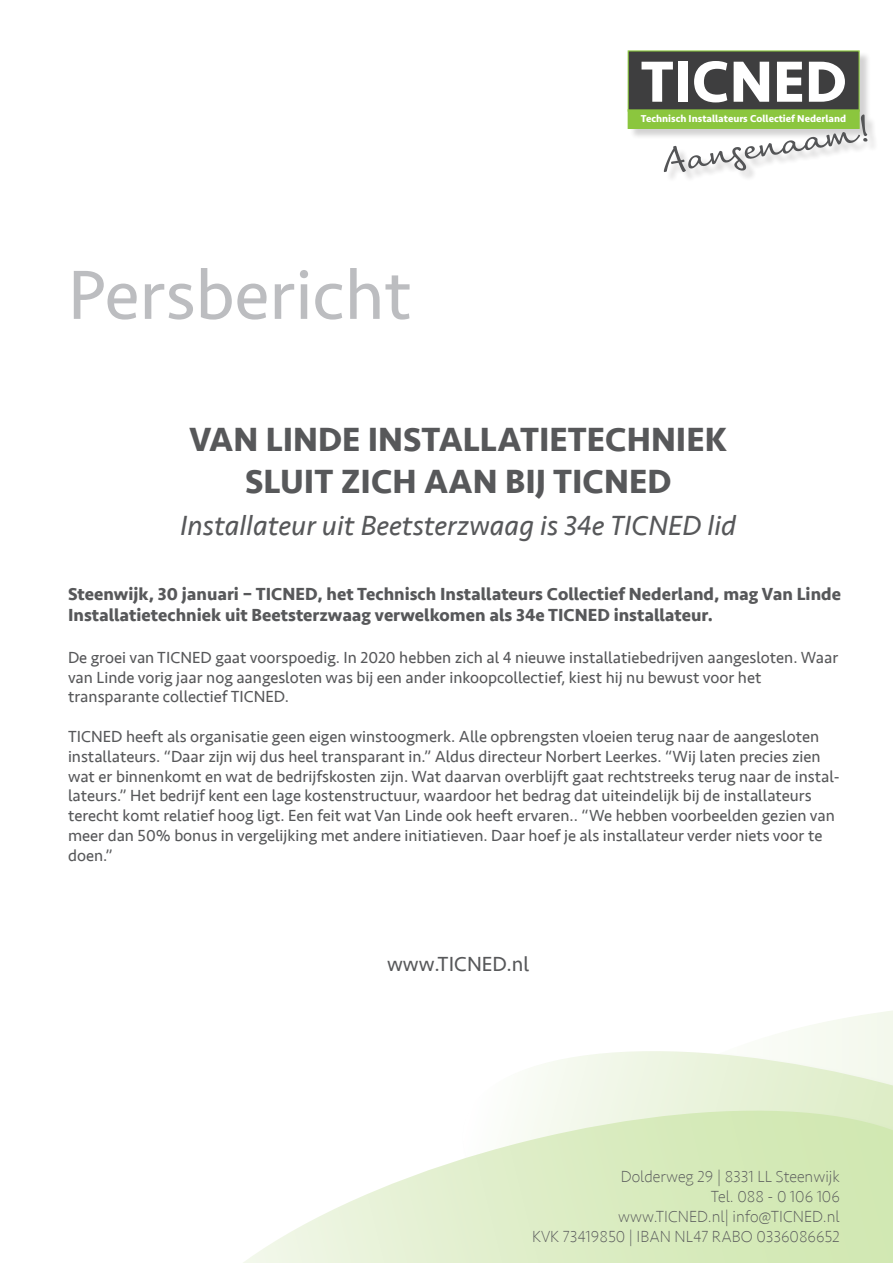
<style>
.page{position:relative;width:893px;height:1263px;background:#fff}
.page>*{position:absolute;margin:0;border:0;box-sizing:border-box;transform-origin:0 0}
.t1{font:72px "Seravek";color:#bcbdc0}
.t2{font:700 60.15px "Seravek";color:#fff}
.t3{font:700 34.5px/42px "Seravek";color:#57585a;text-align:center}
.t4{font:italic 28.5px "Seravek";color:#57585a}
.t5{font:21px "Seravek";color:#57585a}
.t6{font:700 18px/21.6px "Seravek";color:#57585a}
.t7{font:16.5px/19.8px "Seravek";color:#57585a}
.t8{font:200 16.5px/19.8px "Seravek";color:#57585a;text-align:right}
.t9{font:700 10.35px "Seravek";color:#fff}
</style>
<div class="page">
<svg style="left:801px;top:1011px;width:92px;height:17px"></svg>
<svg style="left:534px;top:1028px;width:359px;height:59px"></svg>
<svg style="left:243px;top:1087px;width:650px;height:176px"></svg>
<div style="left:629px;top:52px;width:249px;height:131px;background:#231f20;opacity:.2"></div>
<div style="left:628px;top:51px;width:231px;height:60px;background:#3e3e3f"></div>
<div style="left:628px;top:50px;width:232px;height:62px;border:1px solid #8bc63e"></div>
<div style="left:628px;top:110px;width:231px;height:18px;background:#8bc63e"></div>
<div style="left:628px;top:109px;width:232px;height:20px;border:1px solid #8bc63e"></div>
<svg style="left:664px;top:114px;width:203px;height:58px"></svg>
<h1 class="t1" style="left:68px;top:239px;width:346px">Persbericht</h1>
<h2 class="t2" style="left:641px;top:34px;width:207px">TICNED</h2>
<p class="t9" style="left:641px;top:110px;width:207px">Technisch Installateurs Collectief Nederland</p>
<h3 class="t3" style="left:190px;top:418px;width:539px">VAN LINDE INSTALLATIETECHNIEK<br>SLUIT ZICH AAN BIJ TICNED</h3>
<h3 class="t4" style="left:180px;top:503px;width:558px">Installateur uit Beetsterzwaag is 34e TICNED lid</h3>
<p class="t6" style="left:68px;top:583px;width:774px">Steenwijk, 30 januari – TICNED, het Technisch Installateurs Collectief Nederland, mag Van Linde<br>Installatietechniek uit Beetsterzwaag verwelkomen als 34e TICNED installateur.</p>
<p class="t7" style="left:68px;top:647px;width:772px">De groei van TICNED gaat voorspoedig. In 2020 hebben zich al 4 nieuwe installatiebedrijven aangesloten. Waar van Linde vorig jaar nog aangesloten was bij een ander inkoopcollectief, kiest hij nu bewust voor het transparante collectief TICNED.</p>
<p class="t7" style="left:68px;top:726px;width:773px">TICNED heeft als organisatie geen eigen winstoogmerk. Alle opbrengsten vloeien terug naar de aangesloten installateurs. “Daar zijn wij dus heel transparant in.” Aldus directeur Norbert Leerkes. “Wij laten precies zien wat er binnenkomt en wat de bedrijfskosten zijn. Wat daarvan overblijft gaat rechtstreeks terug naar de instal&shy;lateurs.” Het bedrijf kent een lage kostenstructuur, waardoor het bedrag dat uiteindelijk bij de installateurs terecht komt relatief hoog ligt. Een feit wat Van Linde ook heeft ervaren.. “We hebben voorbeelden gezien van meer dan 50% bonus in vergelijking met andere initiatieven. Daar hoef je als installateur verder niets voor te doen.”</p>
<p class="t5" style="left:387px;top:947px;width:144px">www.TICNED.nl</p>
<p class="t8" style="left:532px;top:1167px;width:309px">Dolderweg 29 | 8331 LL Steenwijk<br>Tel. 088 - 0 106 106<br>www.TICNED.nl| info@TICNED.nl<br>KVK 73419850 | IBAN NL47 RABO 0336086652</p>
</div>
